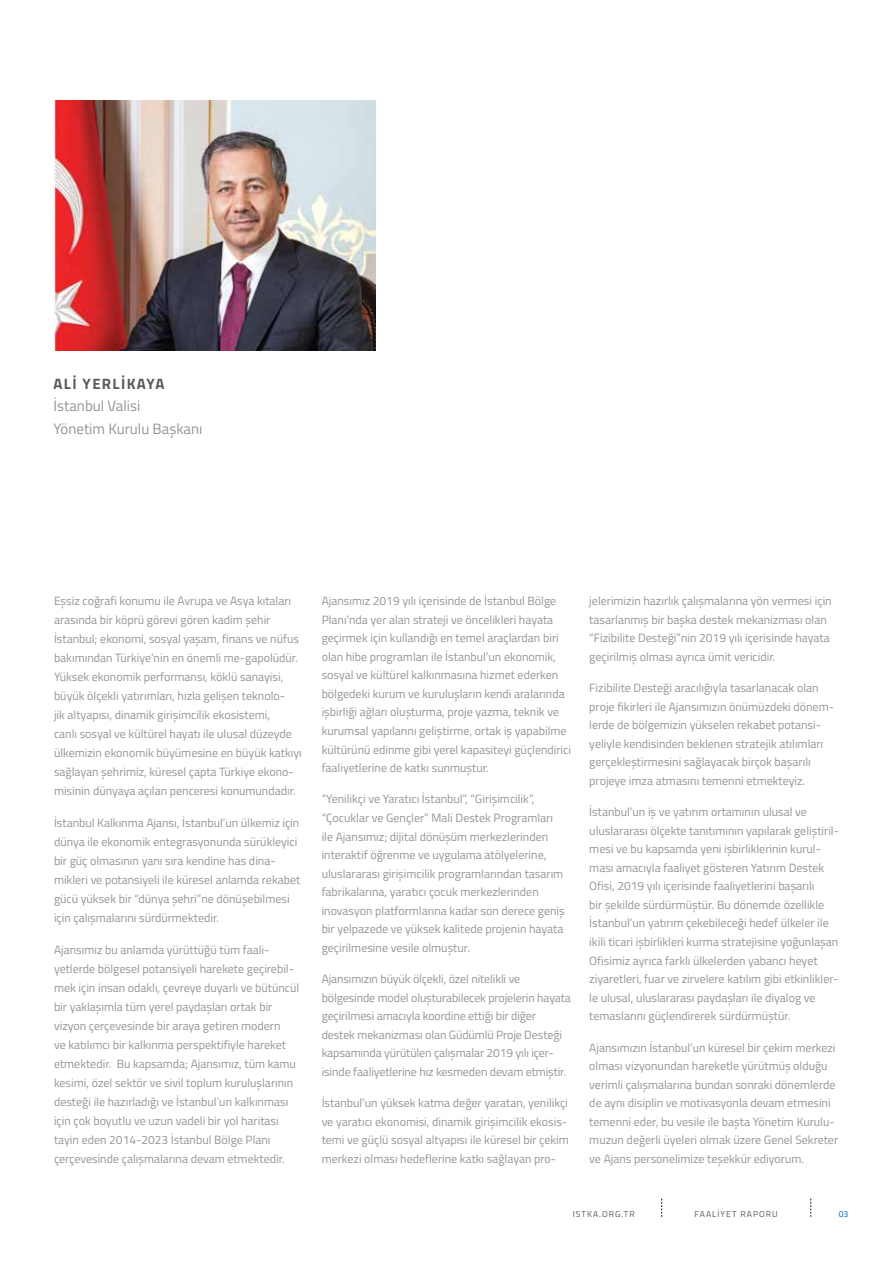
<style>
.page{position:relative;width:893px;height:1263px;background:#fff}
.page>*{position:absolute;margin:0;border:0;box-sizing:border-box;transform-origin:0 0}
.t1{font:15px/22.5px "Titillium";color:#939598}
.t2{font:700 15px "Titillium";letter-spacing:.09em;color:#58595b}
.t3{font:12px/18.6px "Titillium";color:#939598}
.t4{font:8.7px "Titillium";letter-spacing:.12em;color:#58595b}
.t5{font:8.7px "Titillium";color:#0066b3}
</style>
<div class="page">
<svg style="left:661px;top:1199px;width:1px;height:18px"></svg>
<svg style="left:810px;top:1199px;width:1px;height:18px"></svg>
<img style="left:54px;top:101px;width:321px;height:249px">
<p class="t2" style="left:54px;top:372px;width:112px">ALİ YERLİKAYA</p>
<p class="t1" style="left:54px;top:394px;width:150px">İstanbul Valisi<br>Yönetim Kurulu Başkanı</p>
<p class="t3" style="left:54px;top:591px;width:249px;line-height:19px">Eşsiz coğrafi konumu ile Avrupa ve Asya kıtaları arasında bir köprü görevi gören kadim şehir İstanbul; ekonomi, sosyal yaşam, finans ve nüfus bakımından Türkiye’nin en önemli me-gapolüdür.<br>Yüksek ekonomik performansı, köklü sanayisi, büyük ölçekli yatırımları, hızla gelişen teknolo-<br>jik altyapısı, dinamik girişimcilik ekosistemi,<br>canlı sosyal ve kültürel hayatı ile ulusal düzeyde ülkemizin ekonomik büyümesine en büyük katkıyı sağlayan şehrimiz, küresel çapta Türkiye ekono&shy;misinin dünyaya açılan penceresi konumundadır.</p>
<p class="t3" style="left:54px;top:813px;width:248px;line-height:19px">İstanbul Kalkınma Ajansı, İstanbul’un ülkemiz için dünya ile ekonomik entegrasyonunda sürükleyici bir güç olmasının yanı sıra kendine has dina&shy;mikleri ve potansiyeli ile küresel anlamda rekabet gücü yüksek bir “dünya şehri”ne dönüşebilmesi için çalışmalarını sürdürmektedir.</p>
<p class="t3" style="left:54px;top:939px;width:247px;line-height:19px">Ajansımız bu anlamda yürüttüğü tüm faali&shy;yetlerde bölgesel potansiyeli harekete geçirebil&shy;mek için insan odaklı, çevreye duyarlı ve bütüncül bir yaklaşımla tüm yerel paydaşları ortak bir vizyon çerçevesinde bir araya getiren modern<br>ve katılımcı bir kalkınma perspektifiyle hareket etmektedir. Bu kapsamda; Ajansımız, tüm kamu kesimi, özel sektör ve sivil toplum kuruluşlarının desteği ile hazırladığı ve İstanbul’un kalkınması için çok boyutlu ve uzun vadeli bir yol haritası tayin eden 2014-2023 İstanbul Bölge Planı çerçevesinde çalışmalarına devam etmektedir.</p>
<p class="t3" style="left:322px;top:591px;width:251px">Ajansımız 2019 yılı içerisinde de İstanbul Bölge Planı’nda yer alan strateji ve öncelikleri hayata geçirmek için kullandığı en temel araçlardan biri olan hibe programları ile İstanbul’un ekonomik, sosyal ve kültürel kalkınmasına hizmet ederken bölgedeki kurum ve kuruluşların kendi aralarında işbirliği ağları oluşturma, proje yazma, teknik ve kurumsal yapılarını geliştirme, ortak iş yapabilme kültürünü edinme gibi yerel kapasiteyi güçlendirici faaliyetlerine de katkı sunmuştur.</p>
<p class="t3" style="left:322px;top:789px;width:245px">“Yenilikçi ve Yaratıcı İstanbul”, “Girişimcilik”, “Çocuklar ve Gençler” Mali Destek Programları ile Ajansımız; dijital dönüşüm merkezlerinden interaktif öğrenme ve uygulama atölyelerine, uluslararası girişimcilik programlarından tasarım fabrikalarına, yaratıcı çocuk merkezlerinden inovasyon platformlarına kadar son derece geniş bir yelpazede ve yüksek kalitede projenin hayata geçirilmesine vesile olmuştur.</p>
<p class="t3" style="left:322px;top:969px;width:251px">Ajansımızın büyük ölçekli, özel nitelikli ve bölgesinde model oluşturabilecek projelerin hayata geçirilmesi amacıyla koordine ettiği bir diğer destek mekanizması olan Güdümlü Proje Desteği kapsamında yürütülen çalışmalar 2019 yılı içer&shy;isinde faaliyetlerine hız kesmeden devam etmiştir.</p>
<p class="t3" style="left:322px;top:1093px;width:249px">İstanbul’un yüksek katma değer yaratan, yenilikçi ve yaratıcı ekonomisi, dinamik girişimcilik ekosis&shy;temi ve güçlü sosyal altyapısı ile küresel bir çekim merkezi olması hedeflerine katkı sağlayan pro-</p>
<p class="t3" style="left:589px;top:591px;width:244px">jelerimizin hazırlık çalışmalarına yön vermesi için tasarlanmış bir başka destek mekanizması olan “Fizibilite Desteği”nin 2019 yılı içerisinde hayata geçirilmiş olması ayrıca ümit vericidir.</p>
<p class="t3" style="left:589px;top:678px;width:246px">Fizibilite Desteği aracılığıyla tasarlanacak olan proje fikirleri ile Ajansımızın önümüzdeki dönem&shy;lerde de bölgemizin yükselen rekabet potansi&shy;yeliyle kendisinden beklenen stratejik atılımları gerçekleştirmesini sağlayacak birçok başarılı projeye imza atmasını temenni etmekteyiz.</p>
<p class="t3" style="left:589px;top:802px;width:251px">İstanbul’un iş ve yatırım ortamının ulusal ve uluslararası ölçekte tanıtımının yapılarak geliştiril&shy;mesi ve bu kapsamda yeni işbirliklerinin kurul&shy;ması amacıyla faaliyet gösteren Yatırım Destek Ofisi, 2019 yılı içerisinde faaliyetlerini başarılı<br>bir şekilde sürdürmüştür. Bu dönemde özellikle İstanbul’un yatırım çekebileceği hedef ülkeler ile ikili ticari işbirlikleri kurma stratejisine yoğunlaşan Ofisimiz ayrıca farklı ülkelerden yabancı heyet ziyaretleri, fuar ve zirvelere katılım gibi etkinlikler&shy;le ulusal, uluslararası paydaşları ile diyalog ve temaslarını güçlendirerek sürdürmüştür.</p>
<p class="t3" style="left:589px;top:1037px;width:250px">Ajansımızın İstanbul’un küresel bir çekim merkezi olması vizyonundan hareketle yürütmüş olduğu verimli çalışmalarına bundan sonraki dönemlerde de aynı disiplin ve motivasyonla devam etmesini temenni eder, bu vesile ile başta Yönetim Kurulu&shy;muzun değerli üyeleri olmak üzere Genel Sekreter ve Ajans personelimize teşekkür ediyorum.</p>
<p class="t4" style="left:573px;top:1207px;width:64px">ISTKA.ORG.TR</p>
<p class="t4" style="left:695px;top:1207px;width:85px">FAALİYET RAPORU</p>
<p class="t5" style="left:839px;top:1207px;width:11px">03</p>
</div>
